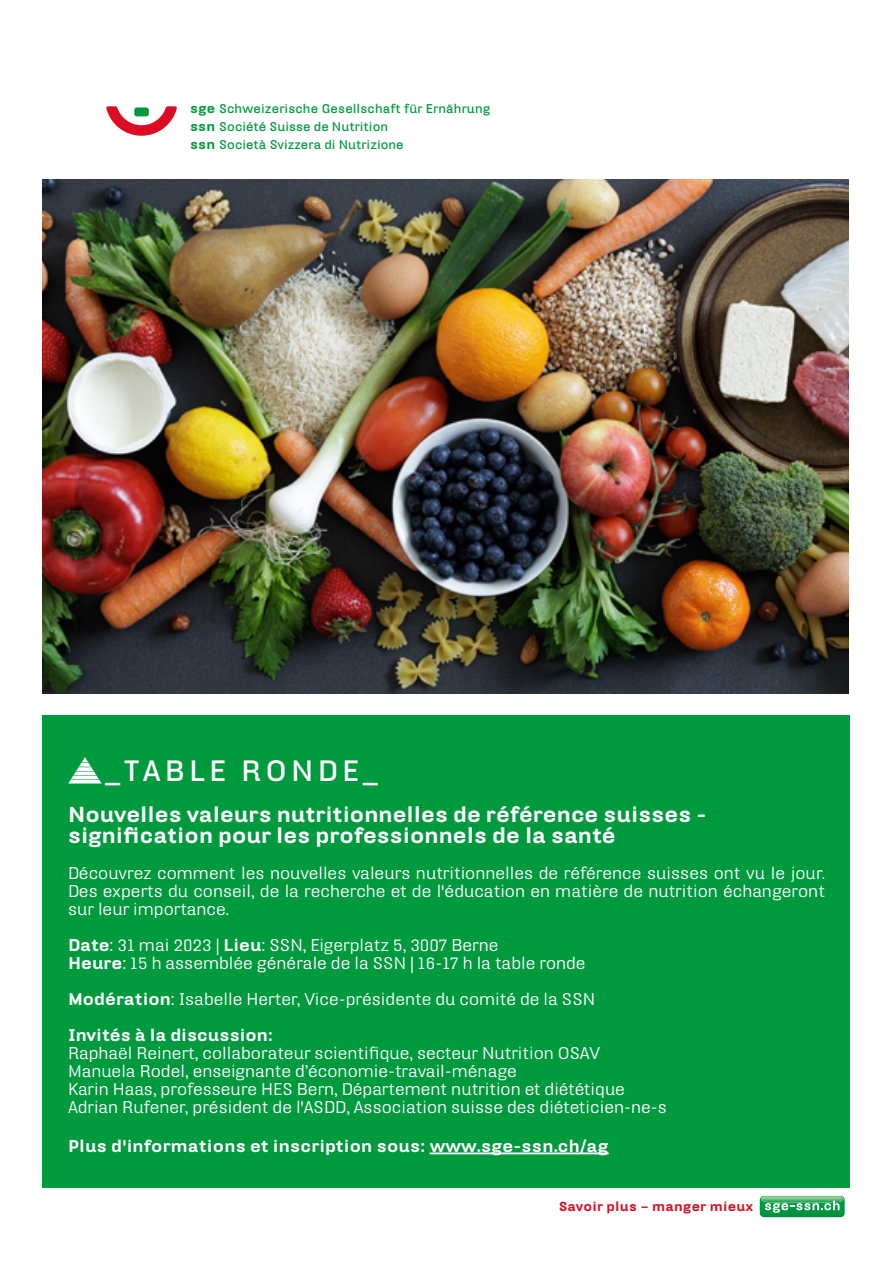
<style>
.page{position:relative;width:893px;height:1263px;background:#fff}
.page>*{position:absolute;margin:0;border:0;box-sizing:border-box;transform-origin:0 0}
.t1{font:700 28.5px "Hydra Text OT";letter-spacing:.15em;color:#fff}
.t2{font:900 21px/21px "Hydra Text OT";color:#fff}
.t3{font:16.5px/18px "Hydra Text OT";color:#fff}
.t4{font:900 16.5px "Hydra Text OT";letter-spacing:.01em;color:#fff}
.t5{font:900 12.75px "Hydra Text OT";letter-spacing:.015em;color:#dc0c23}
.t6{font:700 12.3px/18px "Hydra Text";letter-spacing:.005em;color:#009a3e}
.s1{font-weight:900;font-size:13.05px}
.s2{font-weight:900}
</style>
<div class="page">
<svg style="left:760px;top:1196px;width:85px;height:21px;background:#48b271"></svg>
<svg style="left:106px;top:106px;width:71px;height:30px"></svg>
<div style="left:43px;top:716px;width:807px;height:472px;background:#009a3e"></div>
<hr style="left:430px;top:1152px;width:179px;height:2px;background:#fff">
<svg style="left:68px;top:757px;width:34px;height:27px"></svg>
<img style="left:43px;top:179px;width:806px;height:514px">
<p class="t6" style="left:190px;top:99px;width:302px"><span class="s1">sge</span> Schweizerische Gesellschaft für Ernährung <span class="s1">ssn</span> Société Suisse de Nutrition<br><span class="s1">ssn</span> Società Svizzera di Nutrizione</p>
<h1 class="t1" style="left:105px;top:754px;width:274px">_TABLE RONDE_</h1>
<p class="t2" style="left:68px;top:803px;width:640px">Nouvelles valeurs nutritionnelles de référence suisses - signification pour les professionnels de la santé</p>
<p class="t3" style="left:68px;top:864px;width:758px;text-align:justify">Découvrez comment les nouvelles valeurs nutritionnelles de référence suisses ont vu le jour.<br>Des experts du conseil, de la recherche et de l'éducation en matière de nutrition échangeront sur leur importance.</p>
<p class="t3" style="left:68px;top:936px;width:519px"><span class="s2">Date</span>: 31 mai 2023 | <span class="s2">Lieu</span>: SSN, Eigerplatz 5, 3007 Berne<br><span class="s2">Heure</span>: 15 h assemblée générale de la SSN | 16-17 h la table ronde</p>
<p class="t3" style="left:68px;top:981px;width:529px;line-height:36px"><span class="s2">Modération</span>: Isabelle Herter, Vice-présidente du comité de la SSN<br><span class="s2">Invités à la discussion:</span></p>
<p class="t3" style="left:68px;top:1044px;width:600px">Raphaël Reinert, collaborateur scientifique, secteur Nutrition OSAV Manuela Rodel, enseignante d’économie-travail-ménage<br>Karin Haas, professeure HES Bern, Département nutrition et diététique Adrian Rufener, président de l'ASDD, Association suisse des diéteticien-ne-s</p>
<p class="t4" style="left:68px;top:1135px;width:542px">Plus d'informations et inscription sous: www.sge-ssn.ch/ag</p>
<p class="t5" style="left:558px;top:1198px;width:196px">Savoir plus – manger mieux</p>
</div>
